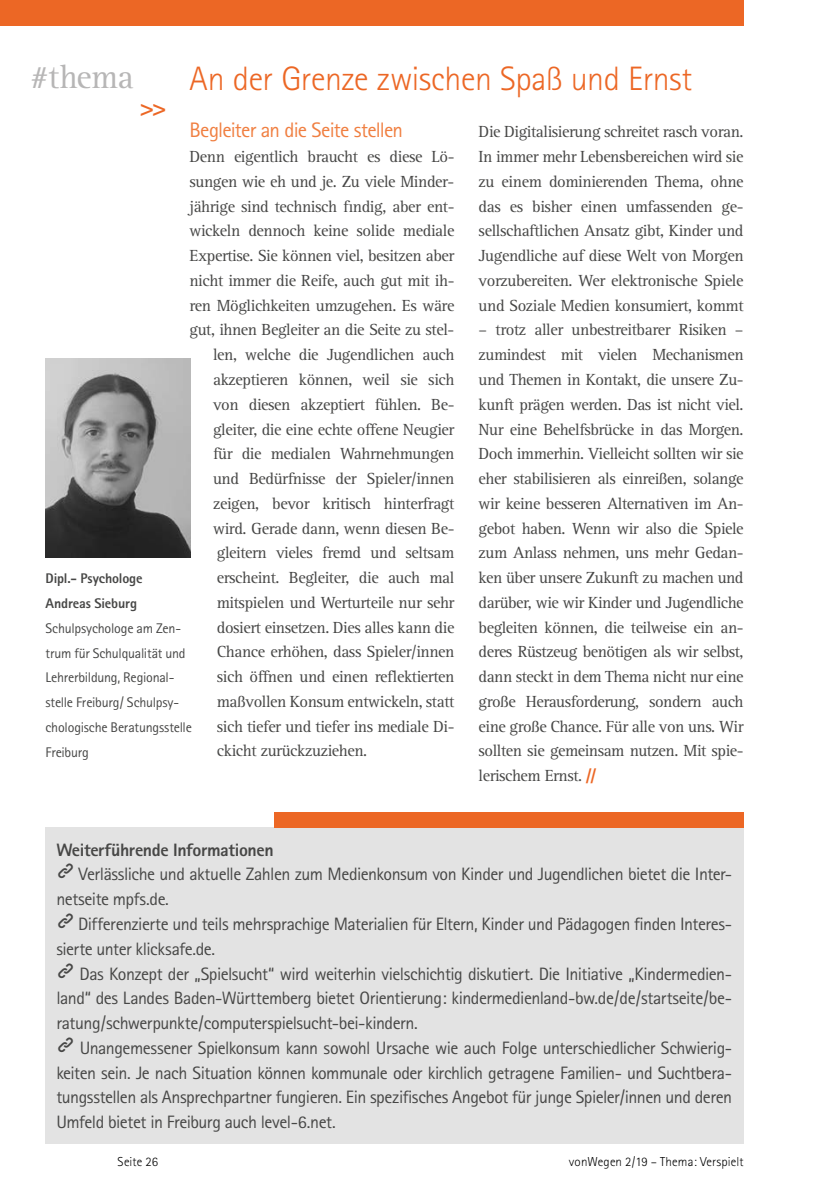
<style>
.page{position:relative;width:819px;height:1191px;background:#fff}
.page>*{position:absolute;margin:0;border:0;box-sizing:border-box;transform-origin:0 0}
.t1{font:300 33.77px "Rotis Sans Serif";letter-spacing:-.015em;color:#ec6725}
.t2{font:33.77px "Rotis Serif";letter-spacing:-.02em;color:#b7b6b6}
.t3{font:800 24.68px "Rotis Sans Serif";color:#ec6725}
.t4{font:21px "Rotis Sans Serif";letter-spacing:-.04em;color:#f07f41}
.t5{font:17.85px/24.7px "Rotis Sans Serif";letter-spacing:-.03em;color:#474746}
.t6{font:16.62px/24.7px "Rotis Serif";letter-spacing:-.025em;color:#474746;text-align:justify}
.t7{font:14px/24.8px "Rotis Sans Serif";letter-spacing:-.015em;color:#474746}
.t8{font:800 14px/24.8px "Rotis Sans Serif";letter-spacing:-.01em;color:#474746}
.t9{font:300 12.95px "Rotis Sans Serif";letter-spacing:.01em;color:#000}
.s1{font-family:"Rotis Sans Serif";font-weight:800;color:#ec6725}
.s2{font-weight:800}
.s3{font-family:"Entypo";font-size:36.75px}
</style>
<div class="page">
<img style="left:46px;top:358px;width:145px;height:199px">
<div style="left:45px;top:827px;width:698px;height:317px;background:#e3e3e3"></div>
<div style="left:274px;top:812px;width:469px;height:15px;background:#ec6725"></div>
<div style="left:0;top:0;width:743px;height:25px;background:#ec6725"></div>
<h1 class="t2" style="left:30px;top:57px;width:105px">#thema</h1>
<h1 class="t1" style="left:189px;top:60px;width:504px">An der Grenze zwischen Spaß und Ernst</h1>
<h2 class="t3" style="left:139px;top:91px;width:29px">&gt;&gt;</h2>
<p class="t4" style="left:189px;top:118px;width:215px">Begleiter an die Seite stellen</p>
<p class="t6" style="left:189px;top:145px;width:266px">Denn eigentlich braucht es diese Lö-</p>
<p class="t6" style="left:189px;top:169px;width:266px">sungen wie eh und je. Zu viele Minder-</p>
<p class="t6" style="left:189px;top:194px;width:266px">jährige sind technisch findig, aber ent-</p>
<p class="t6" style="left:189px;top:219px;width:266px">wickeln dennoch keine solide mediale</p>
<p class="t6" style="left:189px;top:244px;width:266px">Expertise. Sie können viel, besitzen aber</p>
<p class="t6" style="left:189px;top:268px;width:266px">nicht immer die Reife, auch gut mit ih-</p>
<p class="t6" style="left:189px;top:293px;width:266px">ren Möglichkeiten umzugehen. Es wäre</p>
<p class="t6" style="left:189px;top:318px;width:266px">gut, ihnen Begleiter an die Seite zu stel-</p>
<p class="t6" style="left:213px;top:343px;width:243px">len, welche die Jugendlichen auch</p>
<p class="t6" style="left:213px;top:367px;width:243px">akzeptieren können, weil sie sich</p>
<p class="t6" style="left:213px;top:392px;width:243px">von diesen akzeptiert fühlen. Be-</p>
<p class="t6" style="left:213px;top:417px;width:243px">gleiter, die eine echte offene Neugier</p>
<p class="t6" style="left:213px;top:442px;width:243px">für die medialen Wahrnehmungen</p>
<p class="t6" style="left:213px;top:467px;width:243px">und Bedürfnisse der Spieler/innen</p>
<p class="t6" style="left:213px;top:491px;width:243px">zeigen, bevor kritisch hinterfragt</p>
<p class="t6" style="left:213px;top:516px;width:243px">wird. Gerade dann, wenn diesen Be-</p>
<p class="t6" style="left:217px;top:541px;width:239px">gleitern vieles fremd und seltsam</p>
<p class="t6" style="left:217px;top:566px;width:239px">erscheint. Begleiter, die auch mal</p>
<p class="t6" style="left:217px;top:590px;width:239px">mitspielen und Werturteile nur sehr</p>
<p class="t6" style="left:217px;top:615px;width:239px">dosiert einsetzen. Dies alles kann die</p>
<p class="t6" style="left:217px;top:640px;width:239px">Chance erhöhen, dass Spieler/innen</p>
<p class="t6" style="left:217px;top:665px;width:239px">sich öffnen und einen reflektierten</p>
<p class="t6" style="left:217px;top:689px;width:239px">maßvollen Konsum entwickeln, statt</p>
<p class="t6" style="left:217px;top:714px;width:239px">sich tiefer und tiefer ins mediale Di-</p>
<p class="t6" style="left:217px;top:739px;width:152px">ckicht zurückzuziehen.</p>
<p class="t8" style="left:46px;top:566px;width:98px">Dipl.- Psychologe<br>Andreas Sieburg</p>
<p class="t7" style="left:46px;top:615px;width:148px">Schulpsychologe am Zen&shy;trum für Schulqualität und<br>Lehrerbildung, Regional&shy;stelle Freiburg/ Schulpsy&shy;chologische Beratungsstelle<br>Freiburg</p>
<p class="t6" style="left:478px;top:120px;width:266px">Die Digitalisierung schreitet rasch voran.<br>In immer mehr Lebensbereichen wird sie zu einem dominierenden Thema, ohne das es bisher einen umfassenden ge&shy;sellschaftlichen Ansatz gibt, Kinder und Jugendliche auf diese Welt von Morgen vorzubereiten. Wer elektronische Spiele und Soziale Medien konsumiert, kommt</p>
<p class="t6" style="left:478px;top:318px;width:266px">– trotz aller unbestreitbarer Risiken – zumindest mit vielen Mechanismen und Themen in Kontakt, die unsere Zu&shy;kunft prägen werden. Das ist nicht viel.<br>Nur eine Behelfsbrücke in das Morgen.<br>Doch immerhin. Vielleicht sollten wir sie eher stabilisieren als einreißen, solange wir keine besseren Alternativen im An&shy;gebot haben. Wenn wir also die Spiele zum Anlass nehmen, uns mehr Gedan&shy;ken über unsere Zukunft zu machen und darüber, wie wir Kinder und Jugendliche begleiten können, die teilweise ein an&shy;deres Rüstzeug benötigen als wir selbst, dann steckt in dem Thema nicht nur eine große Herausforderung, sondern auch eine große Chance. Für alle von uns. Wir sollten sie gemeinsam nutzen. Mit spie&shy;lerischem Ernst. <span class="s1">//</span></p>
<p class="t5" style="left:56px;top:837px;width:677px"><span class="s2">Weiterführende Informationen<br></span><span class="s3">&gt;</span> Verlässliche und aktuelle Zahlen zum Medienkonsum von Kinder und Jugendlichen bietet die Inter&shy;netseite mpfs.de.<br><span class="s3">&gt;</span> Differenzierte und teils mehrsprachige Materialien für Eltern, Kinder und Pädagogen finden Interes&shy;sierte unter klicksafe.de.<br><span class="s3">&gt;</span> Das Konzept der „Spielsucht“ wird weiterhin vielschichtig diskutiert. Die Initiative „Kindermedien&shy;land“ des Landes Baden-Württemberg bietet Orientierung: kindermedienland-bw.de/de/startseite/be&shy;ratung/schwerpunkte/computerspielsucht-bei-kindern.<br><span class="s3">&gt;</span> Unangemessener Spielkonsum kann sowohl Ursache wie auch Folge unterschiedlicher Schwierig&shy;keiten sein. Je nach Situation können kommunale oder kirchlich getragene Familien- und Suchtbera&shy;tungsstellen als Ansprechpartner fungieren. Ein spezifisches Angebot für junge Spieler/innen und deren Umfeld bietet in Freiburg auch level-6.net.</p>
<p class="t9" style="left:118px;top:1154px;width:42px">Seite 26</p>
<p class="t9" style="left:569px;top:1154px;width:176px">vonWegen 2/19 – Thema: Verspielt</p>
</div>
